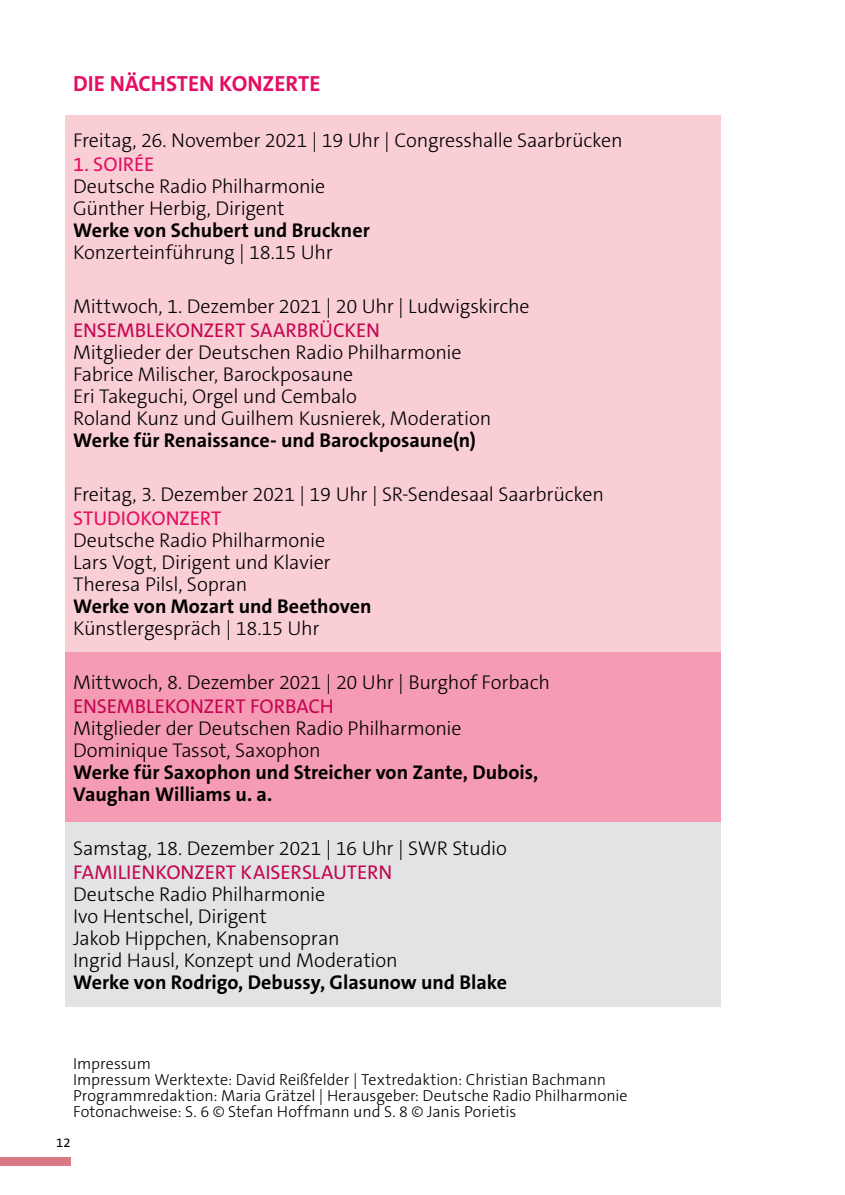
<style>
.page{position:relative;width:845px;height:1195px;background:#fff}
.page>*{position:absolute;margin:0;border:0;box-sizing:border-box;transform-origin:0 0}
.t1{font:700 22px "The Sans C5";color:#e50e62}
.t2{font:300 20px "The Sans C5";letter-spacing:-.01em;color:#000}
.t3{font:700 20px "The Sans C5";color:#000}
.t4{font:20px "The Sans C5";letter-spacing:-.005em;color:#c60651}
.t5{font:20px "The Sans C5";letter-spacing:-.005em;color:#e50e62}
.t6{font:300 16px "The Sans C5";color:#000}
.t7{font:13px "The Sans C5";color:#000}
</style>
<div class="page">
<div style="left:0;top:1156px;width:70px;height:9px;background:#da7885"></div>
<div style="left:65px;top:652px;width:655px;height:170px;background:#f59bb4"></div>
<div style="left:65px;top:822px;width:655px;height:184px;background:#e2e3e4"></div>
<div style="left:65px;top:116px;width:655px;height:536px;background:#faced5"></div>
<p class="t1" style="left:73px;top:69px;width:249px">DIE NÄCHSTEN KONZERTE</p>
<p class="t2" style="left:73px;top:127px;width:550px">Freitag, 26. November 2021 | 19 Uhr | Congresshalle Saarbrücken</p>
<p class="t5" style="left:73px;top:151px;width:83px">1. SOIRÉE</p>
<p class="t2" style="left:73px;top:173px;width:253px">Deutsche Radio Philharmonie</p>
<p class="t2" style="left:73px;top:195px;width:213px">Günther Herbig, Dirigent</p>
<p class="t3" style="left:73px;top:217px;width:298px">Werke von Schubert und Bruckner</p>
<p class="t2" style="left:73px;top:239px;width:261px">Konzerteinführung | 18.15 Uhr</p>
<p class="t2" style="left:73px;top:293px;width:458px">Mittwoch, 1. Dezember 2021 | 20 Uhr | Ludwigskirche</p>
<p class="t4" style="left:73px;top:317px;width:308px">ENSEMBLEKONZERT SAARBRÜCKEN</p>
<p class="t2" style="left:73px;top:339px;width:390px">Mitglieder der Deutschen Radio Philharmonie</p>
<p class="t2" style="left:73px;top:361px;width:281px">Fabrice Milischer, Barockposaune</p>
<p class="t2" style="left:73px;top:383px;width:285px">Eri Takeguchi, Orgel und Cembalo</p>
<p class="t2" style="left:73px;top:405px;width:419px">Roland Kunz und Guilhem Kusnierek, Moderation</p>
<p class="t3" style="left:73px;top:427px;width:404px">Werke für Renaissance- und Barockposaune(n)</p>
<p class="t2" style="left:73px;top:481px;width:532px">Freitag, 3. Dezember 2021 | 19 Uhr | SR-Sendesaal Saarbrücken</p>
<p class="t5" style="left:73px;top:505px;width:150px">STUDIOKONZERT</p>
<p class="t2" style="left:73px;top:527px;width:253px">Deutsche Radio Philharmonie</p>
<p class="t2" style="left:73px;top:549px;width:259px">Lars Vogt, Dirigent und Klavier</p>
<p class="t2" style="left:73px;top:571px;width:176px">Theresa Pilsl, Sopran</p>
<p class="t3" style="left:73px;top:593px;width:300px">Werke von Mozart und Beethoven</p>
<p class="t2" style="left:73px;top:615px;width:248px">Künstlergespräch | 18.15 Uhr</p>
<p class="t2" style="left:73px;top:669px;width:478px">Mittwoch, 8. Dezember 2021 | 20 Uhr | Burghof Forbach</p>
<p class="t4" style="left:73px;top:693px;width:262px">ENSEMBLEKONZERT FORBACH</p>
<p class="t2" style="left:73px;top:715px;width:390px">Mitglieder der Deutschen Radio Philharmonie</p>
<p class="t2" style="left:73px;top:737px;width:249px">Dominique Tassot, Saxophon</p>
<p class="t3" style="left:73px;top:759px;width:466px">Werke für Saxophon und Streicher von Zante, Dubois,</p>
<p class="t3" style="left:73px;top:781px;width:201px">Vaughan Williams u. a.</p>
<p class="t2" style="left:73px;top:835px;width:435px">Samstag, 18. Dezember 2021 | 16 Uhr | SWR Studio</p>
<p class="t4" style="left:73px;top:859px;width:320px">FAMILIENKONZERT KAISERSLAUTERN</p>
<p class="t2" style="left:73px;top:881px;width:253px">Deutsche Radio Philharmonie</p>
<p class="t2" style="left:73px;top:903px;width:195px">Ivo Hentschel, Dirigent</p>
<p class="t2" style="left:73px;top:925px;width:268px">Jakob Hippchen, Knabensopran</p>
<p class="t2" style="left:73px;top:947px;width:326px">Ingrid Hausl, Konzept und Moderation</p>
<p class="t3" style="left:73px;top:969px;width:435px">Werke von Rodrigo, Debussy, Glasunow und Blake</p>
<p class="t6" style="left:73px;top:1053px;width:79px">Impressum</p>
<p class="t6" style="left:73px;top:1069px;width:534px">Impressum Werktexte: David Reißfelder | Textredaktion: Christian Bachmann</p>
<p class="t6" style="left:73px;top:1085px;width:555px">Programmredaktion: Maria Grätzel | Herausgeber: Deutsche Radio Philharmonie</p>
<p class="t6" style="left:73px;top:1101px;width:444px">Fotonachweise: S. 6 © Stefan Hoffmann und S. 8 © Janis Porietis</p>
<p class="t7" style="left:56px;top:1133px;width:16px">12</p>
</div>
